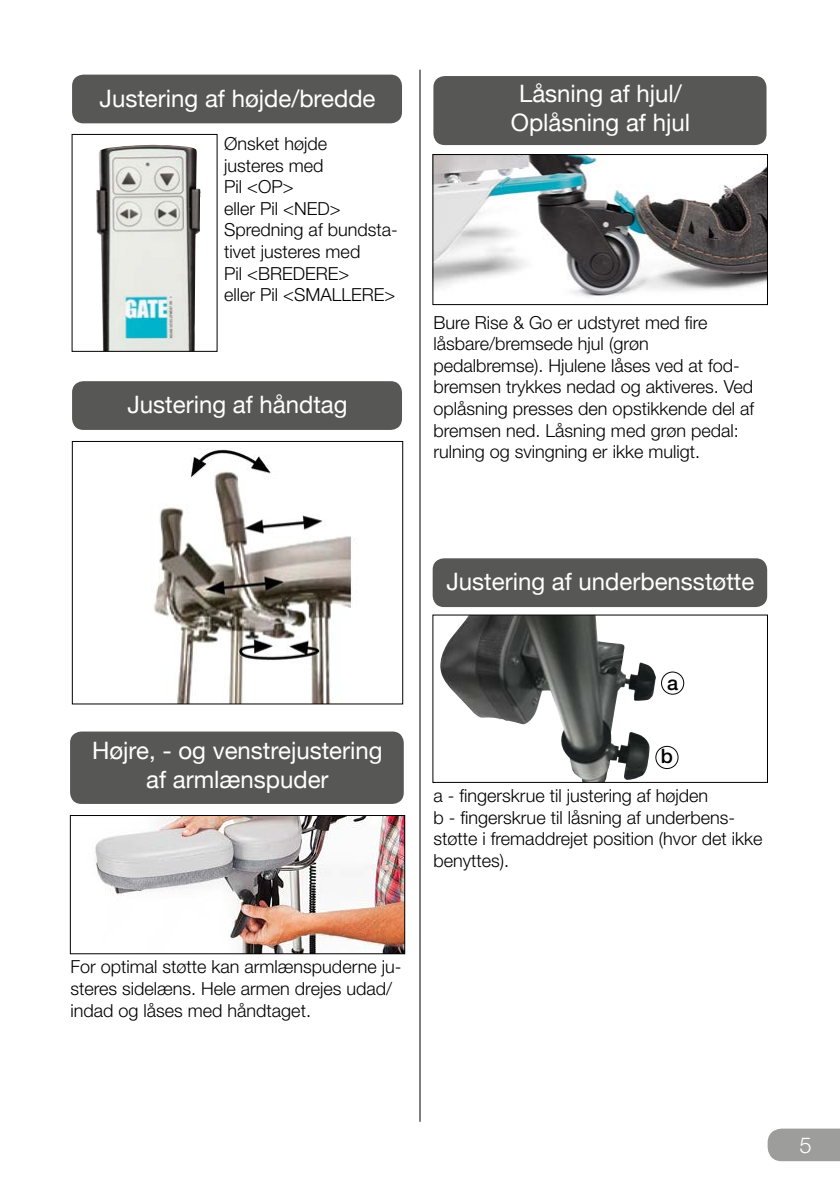
<style>
.page{position:relative;width:840px;height:1191px;background:#fff}
.page>*{position:absolute;margin:0;border:0;box-sizing:border-box;transform-origin:0 0}
.t1{font:24px/28.8px "Helvetica Neue";color:#fff;text-align:center}
.t2{font:300 22px "Helvetica Neue";color:#fff}
.t3{font:500 19.8px "Helvetica Neue";color:#000}
.t4{font:300 18px/21.6px "Helvetica Neue";color:#000}
</style>
<div class="page">
<svg style="left:767px;top:1128px;width:72px;height:33px;background:#a2a2a1"></svg>
<div style="left:72px;top:75px;width:330px;height:48px;background:#575756;border-radius:11px"></div>
<div style="left:70px;top:731px;width:333px;height:73px;background:#575756;border-radius:11px"></div>
<div style="left:72px;top:381px;width:330px;height:49px;background:#575756;border-radius:11px"></div>
<div style="left:433px;top:76px;width:333px;height:69px;background:#575756;border-radius:11px"></div>
<div style="left:432px;top:558px;width:334px;height:49px;background:#575756;border-radius:11px"></div>
<img style="left:96px;top:145px;width:104px;height:204px">
<img style="left:94px;top:817px;width:309px;height:135px">
<div style="left:70px;top:815px;width:335px;height:139px;border:1px solid #000"></div>
<img style="left:434px;top:156px;width:331px;height:141px">
<div style="left:432px;top:154px;width:335px;height:151px;border:1px solid #000"></div>
<img style="left:440px;top:617px;width:215px;height:163px">
<img style="left:153px;top:448px;width:202px;height:254px">
<div style="left:72px;top:441px;width:331px;height:263px;border:1px solid #000"></div>
<hr style="left:419px;top:70px;width:1px;height:1051px;background:#000">
<div style="left:661px;top:672px;width:22px;height:22px;border:1px solid #000;border-radius:50%"></div>
<div style="left:655px;top:746px;width:23px;height:23px;border:1px solid #000;border-radius:50%"></div>
<h1 class="t1" style="left:99px;top:85px;width:277px">Justering af højde/bredde</h1>
<p class="t4" style="left:224px;top:132px;width:175px">Ønsket højde<br>justeres med<br>Pil &lt;OP&gt;<br>eller Pil &lt;NED&gt;<br>Spredning af bundsta&shy;tivet justeres med<br>Pil &lt;BREDERE&gt;<br>eller Pil &lt;SMALLERE&gt;</p>
<h1 class="t1" style="left:127px;top:392px;width:222px">Justering af håndtag</h1>
<h1 class="t1" style="left:510px;top:81px;width:181px">Låsning af hjul/<br>Oplåsning af hjul</h1>
<p class="t4" style="left:433px;top:311px;width:322px">Bure Rise &amp; Go er udstyret med fire låsbare/bremsede hjul (grøn pedalbremse). Hjulene låses ved at fod&shy;bremsen trykkes nedad og aktiveres. Ved oplåsning presses den opstikkende del af bremsen ned. Låsning med grøn pedal: rulning og svingning er ikke muligt.</p>
<h1 class="t1" style="left:92px;top:737px;width:292px">Højre, - og venstrejustering af armlænspuder</h1>
<h1 class="t1" style="left:446px;top:569px;width:309px">Justering af underbensstøtte</h1>
<p class="t3" style="left:666px;top:671px;width:13px">a</p>
<p class="t3" style="left:660px;top:744px;width:14px">b</p>
<p class="t4" style="left:433px;top:784px;width:330px">a - fingerskrue til justering af højden<br>b - fingerskrue til låsning af underbens&shy;støtte i fremaddrejet position (hvor det ikke benyttes).</p>
<p class="t4" style="left:70px;top:955px;width:332px">For optimal støtte kan armlænspuderne ju&shy;steres sidelæns. Hele armen drejes udad/ indad og låses med håndtaget.</p>
<p class="t2" style="left:798px;top:1131px;width:14px">5</p>
</div>
